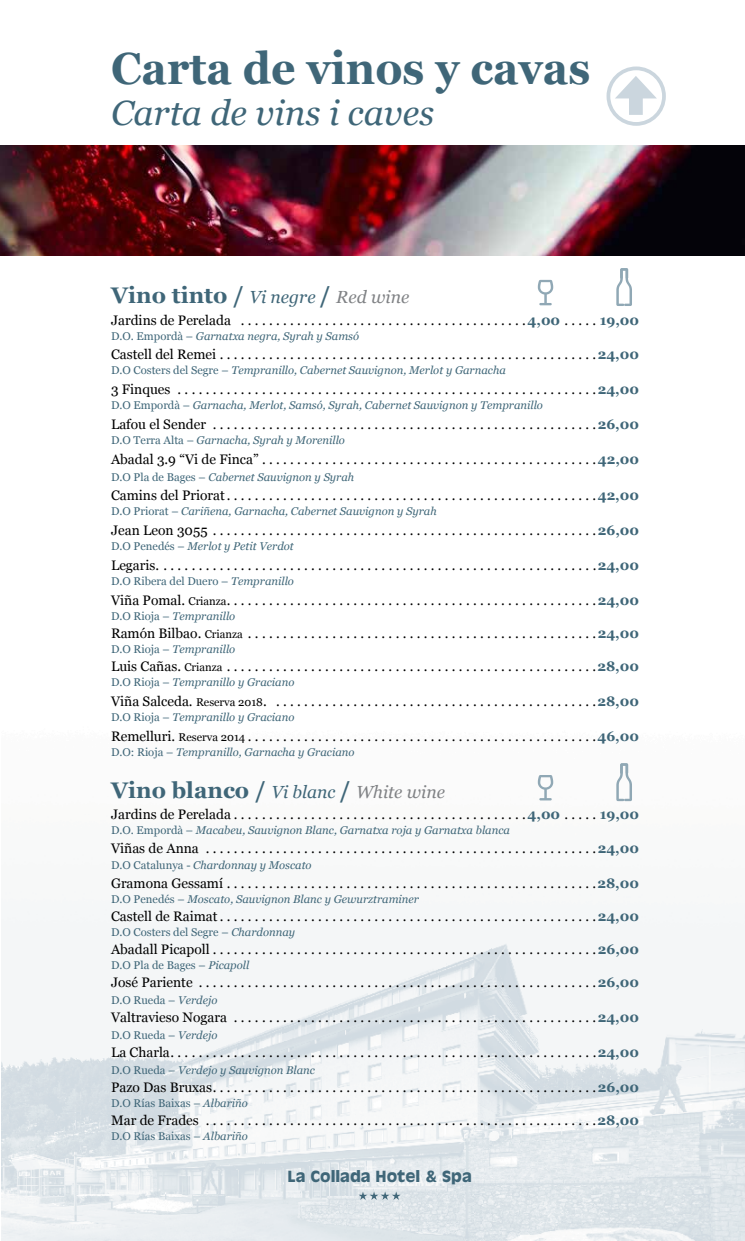
<style>
.page{position:relative;width:745px;height:1241px;background:#fff}
.page>*{position:absolute;margin:0;border:0;box-sizing:border-box;transform-origin:0 0}
.t1{font:700 45px "Georgia";color:#3f6678;scale:.95 1}
.t2{font:italic 35px "Georgia";color:#3f6678}
.t3{font:700 22.5px "Georgia";color:#3f6678}
.t4{font:700 15px "Antique Olive";color:#3f6678}
.t5{font:13.75px "Georgia";color:#000}
.t6{font:italic 11.25px "Georgia";color:#3f6678}
.t7{font:11.25px "Georgia";color:#3f6678}
.s1{font-weight:400;font-style:italic;font-size:17.5px}
.s2{font-weight:400;font-style:italic;font-size:17.5px;color:#808285}
.s3{font-weight:700;color:#3f6678}
.s4{font-style:normal}
.s5{font-style:italic}
.s6{font-size:11.25px}
</style>
<div class="page">
<img style="left:1px;top:255px;width:743px;height:985px">
<img style="left:0;top:146px;width:744px;height:109px">
<svg style="left:358px;top:1191px;width:42px;height:8px"></svg>
<svg style="left:537px;top:280px;width:16px;height:25px"></svg>
<svg style="left:537px;top:774px;width:16px;height:26px"></svg>
<svg style="left:616px;top:268px;width:15px;height:38px"></svg>
<svg style="left:616px;top:763px;width:15px;height:38px"></svg>
<div style="left:606px;top:66px;width:59px;height:60px;border:4px solid #cbd6de;border-radius:50%"></div>
<div style="left:628px;top:90px;width:14px;height:25px;background:#cbd6de"></div>
<svg style="left:614px;top:76px;width:42px;height:22px"></svg>
<h1 class="t1" style="left:111px;top:34px;width:505px">Carta de vinos y cavas</h1>
<h2 class="t2" style="left:111px;top:87px;width:324px">Carta de vins i caves</h2>
<h3 class="t3" style="left:111px;top:278px;width:299px">Vino tinto / <span class="s1">Vi negre</span> / <span class="s2">Red wine</span></h3>
<p class="t5" style="left:111px;top:310px;width:529px">Jardins de Perelada . . . . . . . . . . . . . . . . . . . . . . . . . . . . . . . . . . . . . . . . <span class="s3">4,00</span> . . . . . <span class="s3">19,00</span></p>
<p class="t6" style="left:111px;top:327px;width:249px"><span class="s4">D.O. Empordà –</span> Garnatxa negra, Syrah y Samsó</p>
<p class="t5" style="left:111px;top:344px;width:529px">Castell del Remei . . . . . . . . . . . . . . . . . . . . . . . . . . . . . . . . . . . . . . . . . . . . . . . . . . . . . <span class="s3">24,00</span></p>
<p class="t6" style="left:111px;top:362px;width:396px"><span class="s4">D.O Costers del Segre –</span> Tempranillo, Cabernet Sauvignon, Merlot y Garnacha</p>
<p class="t5" style="left:111px;top:379px;width:529px">3 Finques . . . . . . . . . . . . . . . . . . . . . . . . . . . . . . . . . . . . . . . . . . . . . . . . . . . . . . . . . . . <span class="s3">24,00</span></p>
<p class="t6" style="left:111px;top:397px;width:433px"><span class="s4">D.O Empordà –</span> Garnacha, Merlot, Samsó, Syrah, Cabernet Sauvignon y Tempranillo</p>
<p class="t5" style="left:111px;top:414px;width:529px">Lafou el Sender . . . . . . . . . . . . . . . . . . . . . . . . . . . . . . . . . . . . . . . . . . . . . . . . . . . . . . <span class="s3">26,00</span></p>
<p class="t6" style="left:111px;top:432px;width:235px"><span class="s4">D.O Terra Alta –</span> Garnacha, Syrah y Morenillo</p>
<p class="t5" style="left:111px;top:449px;width:529px">Abadal 3.9 “Vi de Finca”.......................................... ..... <span class="s3">42,00</span></p>
<p class="t6" style="left:111px;top:468px;width:244px"><span class="s4">D.O Pla de Bages –</span> Cabernet Sauvignon y Syrah</p>
<p class="t5" style="left:111px;top:485px;width:529px">Camins del Priorat . . . . . . . . . . . . . . . . . . . . . . . . . . . . . . . . . . . . . . . . . . . . . . . . . . . . <span class="s3">42,00</span></p>
<p class="t6" style="left:111px;top:503px;width:327px"><span class="s4">D.O Priorat –</span> Cariñena, Garnacha, Cabernet Sauvignon y Syrah</p>
<p class="t5" style="left:111px;top:520px;width:529px">Jean Leon 3055 . . . . . . . . . . . . . . . . . . . . . . . . . . . . . . . . . . . . . . . . . . . . . . . . . . . . . . <span class="s3">26,00</span></p>
<p class="t6" style="left:111px;top:538px;width:184px"><span class="s4">D.O Penedés –</span> Merlot y Petit Verdot</p>
<p class="t5" style="left:111px;top:555px;width:529px">Legaris. . . . . . . . . . . . . . . . . . . . . . . . . . . . . . . . . . . . . . . . . . . . . . . . . . . . . . . . . . . . . . <span class="s3">24,00</span></p>
<p class="t7" style="left:111px;top:572px;width:184px">D.O Ribera del Duero – <span class="s5">Tempranillo</span></p>
<p class="t5" style="left:111px;top:589px;width:529px">Viña Pomal. <span class="s6">Crianza</span> . . . . . . . . . . . . . . . . . . . . . . . . . . . . . . . . . . . . . . . . . . . . . . . . . . . . <span class="s3">24,00</span></p>
<p class="t6" style="left:111px;top:607px;width:126px"><span class="s4">D.O Rioja –</span> Tempranillo</p>
<p class="t5" style="left:111px;top:623px;width:529px">Ramón Bilbao. <span class="s6">Crianza</span> . . . . . . . . . . . . . . . . . . . . . . . . . . . . . . . . . . . . . . . . . . . . . . . . . <span class="s3">24,00</span></p>
<p class="t6" style="left:111px;top:640px;width:126px"><span class="s4">D.O Rioja –</span> Tempranillo</p>
<p class="t5" style="left:111px;top:656px;width:529px">Luis Cañas. <span class="s6">Crianza</span> . . . . . . . . . . . . . . . . . . . . . . . . . . . . . . . . . . . . . . . . . . . . . . . . . . . . <span class="s3">28,00</span></p>
<p class="t6" style="left:111px;top:674px;width:185px"><span class="s4">D.O Rioja –</span> Tempranillo y Graciano</p>
<p class="t5" style="left:111px;top:691px;width:529px">Viña Salceda. <span class="s6">Reserva 2018</span>. . . . . . . . . . . . . . . . . . . . . . . . . . . . . . . . . . . . . . . . . . . . . . <span class="s3">28,00</span></p>
<p class="t6" style="left:111px;top:708px;width:185px"><span class="s4">D.O Rioja –</span> Tempranillo y Graciano</p>
<p class="t5" style="left:111px;top:726px;width:529px">Remelluri. <span class="s6">Reserva 2014</span> . . . . . . . . . . . . . . . . . . . . . . . . . . . . . . . . . . . . . . . . . . . . . . . . . <span class="s3">46,00</span></p>
<p class="t6" style="left:111px;top:743px;width:245px"><span class="s4">D.O: Rioja –</span> Tempranillo, Garnacha y Graciano</p>
<h3 class="t3" style="left:111px;top:773px;width:335px">Vino blanco / <span class="s1">Vi blanc</span> / <span class="s2">White wine</span></h3>
<p class="t5" style="left:111px;top:804px;width:529px">Jardins de Perelada . . . . . . . . . . . . . . . . . . . . . . . . . . . . . . . . . . . . . . . . . <span class="s3">4,00</span> . . . . . <span class="s3">19,00</span></p>
<p class="t6" style="left:111px;top:822px;width:400px"><span class="s4">D.O. Empordà –</span> Macabeu, Sauvignon Blanc, Garnatxa roja y Garnatxa blanca</p>
<p class="t5" style="left:111px;top:837px;width:529px">Viñas de Anna . . . . . . . . . . . . . . . . . . . . . . . . . . . . . . . . . . . . . . . . . . . . . . . . . . . . . . . <span class="s3">24,00</span></p>
<p class="t6" style="left:111px;top:857px;width:202px"><span class="s4">D.O Catalunya -</span> Chardonnay y Moscato</p>
<p class="t5" style="left:111px;top:872px;width:529px">Gramona Gessamí . . . . . . . . . . . . . . . . . . . . . . . . . . . . . . . . . . . . . . . . . . . . . . . . . . . . <span class="s3">28,00</span></p>
<p class="t6" style="left:111px;top:890px;width:309px"><span class="s4">D.O Penedés –</span> Moscato, Sauvignon Blanc y Gewurztraminer</p>
<p class="t5" style="left:111px;top:905px;width:529px">Castell de Raimat . . . . . . . . . . . . . . . . . . . . . . . . . . . . . . . . . . . . . . . . . . . . . . . . . . . . . <span class="s3">24,00</span></p>
<p class="t7" style="left:111px;top:923px;width:185px">D.O Costers del Segre – <span class="s5">Chardonnay</span></p>
<p class="t5" style="left:111px;top:939px;width:529px">Abadall Picapoll . . . . . . . . . . . . . . . . . . . . . . . . . . . . . . . . . . . . . . . . . . . . . . . . . . . . . . <span class="s3">26,00</span></p>
<p class="t7" style="left:111px;top:956px;width:140px">D.O Pla de Bages – <span class="s5">Picapoll</span></p>
<p class="t5" style="left:111px;top:972px;width:529px">José Pariente . . . . . . . . . . . . . . . . . . . . . . . . . . . . . . . . . . . . . . . . . . . . . . . . . . . . . . . . <span class="s3">26,00</span></p>
<p class="t7" style="left:111px;top:991px;width:108px">D.O Rueda – <span class="s5">Verdejo</span></p>
<p class="t5" style="left:111px;top:1007px;width:529px">Valtravieso Nogara . . . . . . . . . . . . . . . . . . . . . . . . . . . . . . . . . . . . . . . . . . . . . . . . . . . <span class="s3">24,00</span></p>
<p class="t7" style="left:111px;top:1026px;width:108px">D.O Rueda – <span class="s5">Verdejo</span></p>
<p class="t5" style="left:111px;top:1042px;width:529px">La Charla . . . . . . . . . . . . . . . . . . . . . . . . . . . . . . . . . . . . . . . . . . . . . . . . . . . . . . . . . . . . <span class="s3">24,00</span></p>
<p class="t6" style="left:111px;top:1061px;width:205px"><span class="s4">D.O Rueda –</span> Verdejo y Sauvignon Blanc</p>
<p class="t5" style="left:111px;top:1076px;width:529px">Pazo Das Bruxas . . . . . . . . . . . . . . . . . . . . . . . . . . . . . . . . . . . . . . . . . . . . . . . . . . . . . . <span class="s3">26,00</span></p>
<p class="t7" style="left:111px;top:1094px;width:138px">D.O Rías Baixas – <span class="s5">Albariño</span></p>
<p class="t5" style="left:111px;top:1110px;width:529px">Mar de Frades . . . . . . . . . . . . . . . . . . . . . . . . . . . . . . . . . . . . . . . . . . . . . . . . . . . . . . . <span class="s3">28,00</span></p>
<p class="t7" style="left:111px;top:1127px;width:138px">D.O Rías Baixas – <span class="s5">Albariño</span></p>
<p class="t4" style="left:287px;top:1165px;width:186px">La Collada Hotel &amp; Spa</p>
</div>
